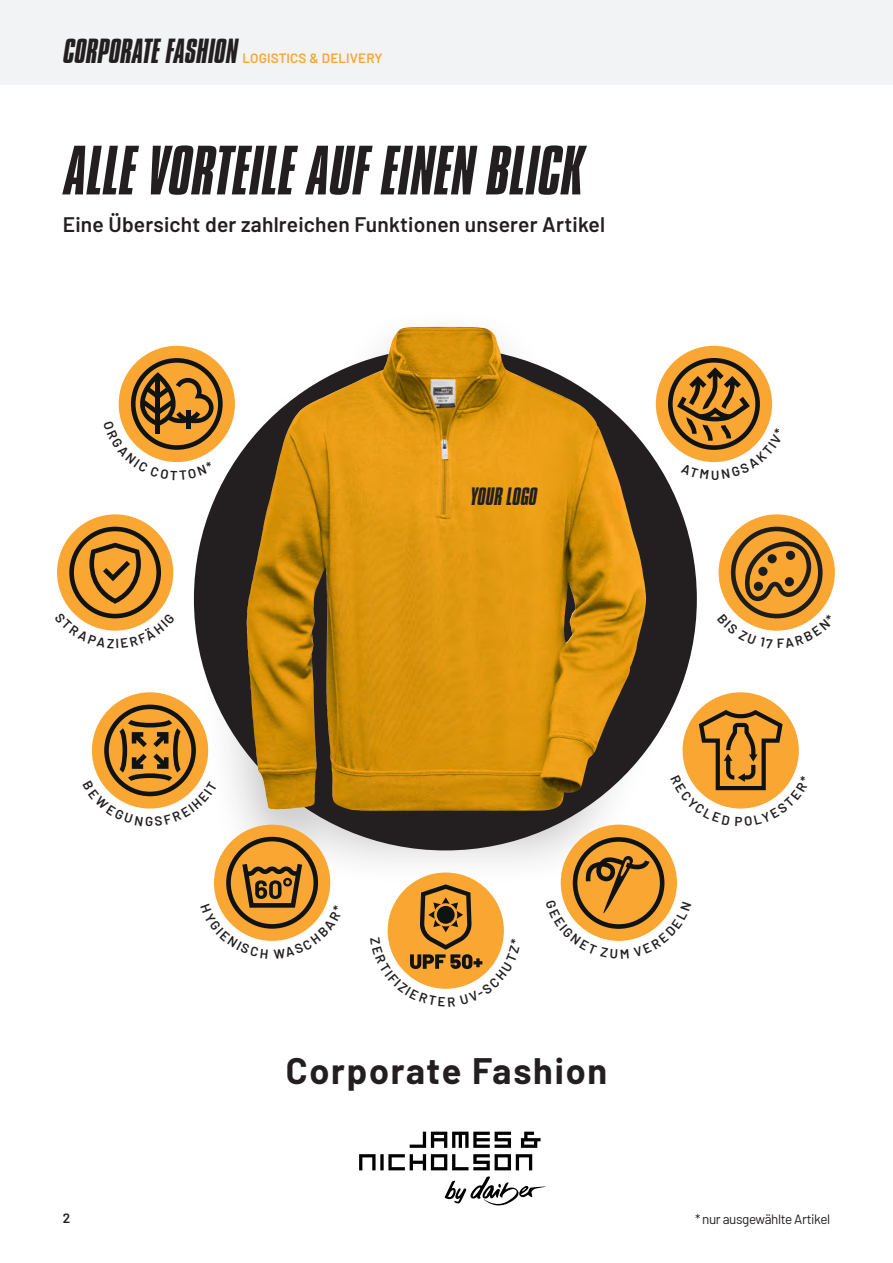
<style>
.page{position:relative;width:893px;height:1263px;background:#fff}
.page>*{position:absolute;margin:0;border:0;box-sizing:border-box;transform-origin:0 0}
.t1{font:italic 60px "Compacta BT";color:#231f20}
.t2{font:700 36px "Barlow";letter-spacing:.05em;color:#231f20}
.t3{font:italic 30px "Compacta BT";color:#231f20}
.t4{font:italic 21.6px "Compacta BT";color:#231f20}
.t5{font:600 21px "Barlow";letter-spacing:.01em;color:#231f20}
.t6{font:13.5px "Barlow";letter-spacing:-.03em;color:#231f20}
.t7{font:600 13.5px "Barlow";letter-spacing:.01em;color:#faa633}
.t8{font:600 13.5px "Barlow";color:#231f20}
</style>
<div class="page">
<div style="left:199px;top:307px;width:493px;height:580px;background:#231f20;opacity:.3"></div>
<img style="left:247px;top:326px;width:184px;height:483px">
<svg style="left:521px;top:1132px;width:20px;height:16px"></svg>
<svg style="left:359px;top:1154px;width:17px;height:16px"></svg>
<svg style="left:380px;top:1154px;width:4px;height:16px"></svg>
<svg style="left:388px;top:1154px;width:144px;height:16px"></svg>
<svg style="left:410px;top:1132px;width:101px;height:16px"></svg>
<svg style="left:445px;top:1176px;width:101px;height:29px"></svg>
<div style="left:561px;top:825px;width:116px;height:116px;background:#faa633;border-radius:50%"></div>
<div style="left:719px;top:514px;width:116px;height:117px;background:#faa633;border-radius:50%"></div>
<div style="left:683px;top:692px;width:116px;height:116px;background:#faa633;border-radius:50%"></div>
<div style="left:656px;top:346px;width:116px;height:116px;background:#faa633;border-radius:50%"></div>
<div style="left:92px;top:692px;width:116px;height:116px;background:#faa633;border-radius:50%"></div>
<div style="left:57px;top:514px;width:116px;height:117px;background:#faa633;border-radius:50%"></div>
<div style="left:388px;top:872px;width:116px;height:117px;background:#faa633;border-radius:50%"></div>
<div style="left:119px;top:346px;width:116px;height:116px;background:#faa633;border-radius:50%"></div>
<div style="left:214px;top:825px;width:116px;height:116px;background:#faa633;border-radius:50%"></div>
<div style="left:0;top:0;width:893px;height:85px;background:#f2f3f4"></div>
<svg style="left:546px;top:837px;width:145px;height:104px"></svg>
<svg style="left:718px;top:527px;width:114px;height:104px"></svg>
<svg style="left:670px;top:710px;width:129px;height:116px"></svg>
<svg style="left:668px;top:358px;width:105px;height:122px"></svg>
<svg style="left:91px;top:704px;width:126px;height:122px"></svg>
<svg style="left:57px;top:527px;width:117px;height:104px"></svg>
<svg style="left:370px;top:884px;width:150px;height:105px"></svg>
<svg style="left:118px;top:358px;width:105px;height:122px"></svg>
<svg style="left:200px;top:837px;width:141px;height:104px"></svg>
<h3 class="t3" style="left:64px;top:34px;width:176px">CORPORATE FASHION</h3>
<p class="t7" style="left:242px;top:48px;width:142px">LOGISTICS &amp; DELIVERY</p>
<h1 class="t1" style="left:65px;top:135px;width:521px">ALLE VORTEILE AUF EINEN BLICK</h1>
<p class="t5" style="left:63px;top:208px;width:544px">Eine Übersicht der zahlreichen Funktionen unserer Artikel</p>
<p class="t4" style="left:471px;top:484px;width:68px">YOUR LOGO</p>
<p class="t8" style="left:63px;top:1208px;width:9px">2</p>
<h2 class="t2" style="left:286px;top:1045px;width:323px">Corporate Fashion</h2>
<p class="t6" style="left:695px;top:1209px;width:137px">* nur ausgewählte Artikel</p>
</div>
